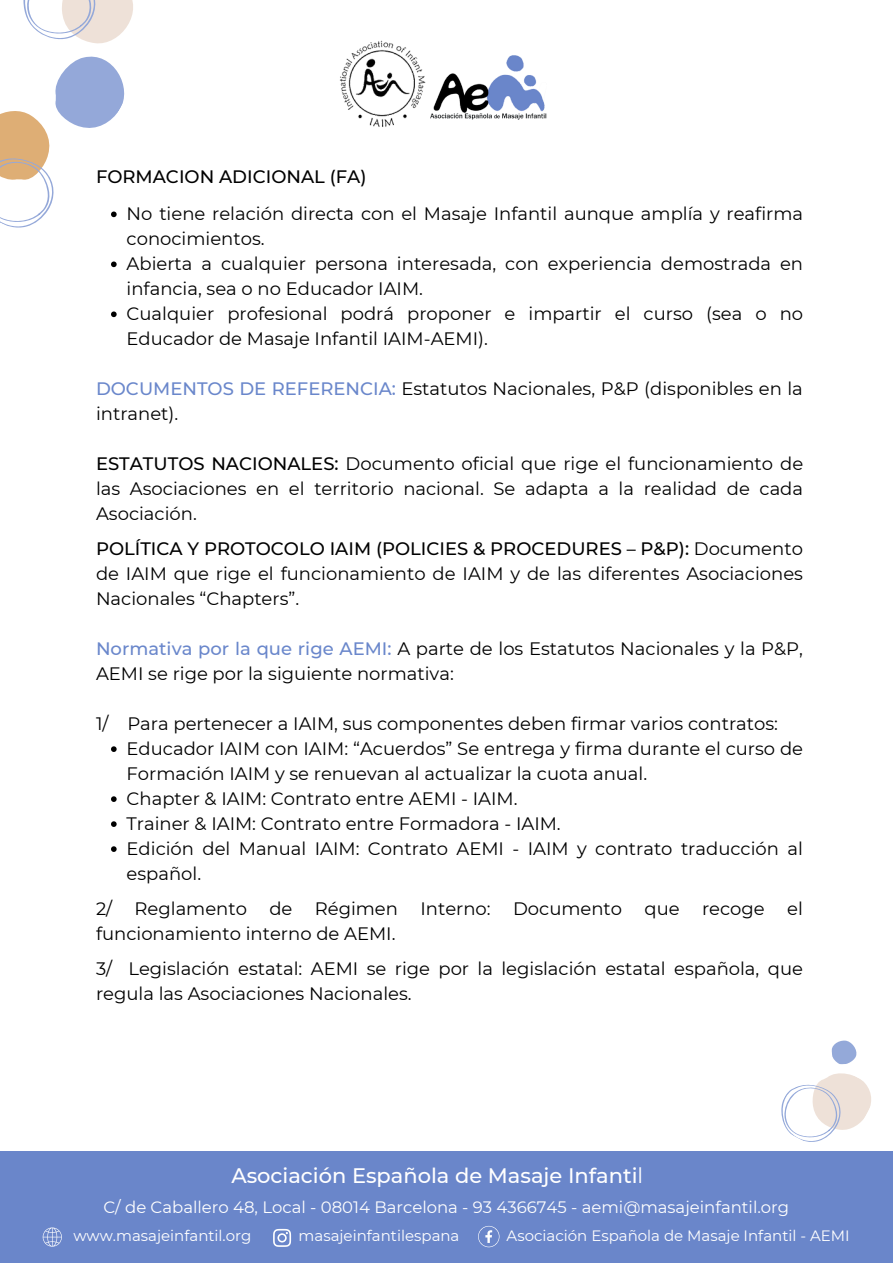
<style>
.page{position:relative;width:893px;height:1264px;background:#fff}
.page>*{position:absolute;margin:0;border:0;box-sizing:border-box;transform-origin:0 0}
.t1{font:500 21px "Montserrat";color:#fff}
.t2{font:18px/25px "Montserrat";color:#000}
.t3{font:500 18px "Montserrat";color:#000}
.t4{font:16.5px "Montserrat";color:#fff}
.t5{font:15px "Montserrat";color:#fff}
.s1{font-weight:500;color:#6a87cb}
.s2{font-weight:500}
.s3{font-weight:400}
</style>
<div class="page">
<div style="left:0;top:1150px;width:892px;height:112px;background:#6a86ca"></div>
<img style="left:435px;top:55px;width:112px;height:65px">
<img style="left:340px;top:40px;width:95px;height:87px">
<svg style="left:770px;top:1040px;width:109px;height:111px"></svg>
<svg style="left:273px;top:1228px;width:18px;height:18px"></svg>
<svg style="left:478px;top:1225px;width:21px;height:22px"></svg>
<svg style="left:43px;top:1227px;width:19px;height:19px"></svg>
<svg style="left:0;top:0;width:133px;height:228px"></svg>
<svg style="left:111px;top:261px;width:6px;height:6px"></svg>
<svg style="left:111px;top:311px;width:6px;height:6px"></svg>
<svg style="left:111px;top:746px;width:6px;height:6px"></svg>
<svg style="left:111px;top:796px;width:6px;height:6px"></svg>
<svg style="left:111px;top:821px;width:6px;height:6px"></svg>
<svg style="left:111px;top:846px;width:6px;height:6px"></svg>
<p class="t3" style="left:96px;top:165px;width:272px">FORMACION ADICIONAL (FA)</p>
<p class="t2" style="left:127px;top:201px;width:678px">No tiene relación directa con el Masaje Infantil aunque amplía y reafirma conocimientos.<br>Abierta a cualquier persona interesada, con experiencia demostrada en infancia, sea o no Educador IAIM.<br>Cualquier profesional podrá proponer e impartir el curso (sea o no Educador de Masaje Infantil IAIM-AEMI).</p>
<p class="t2" style="left:96px;top:376px;width:708px"><span class="s1">DOCUMENTOS DE REFERENCIA:</span> Estatutos Nacionales, P&amp;P (disponibles en la intranet).</p>
<p class="t2" style="left:96px;top:451px;width:708px;text-align:justify"><span class="s2">ESTATUTOS NACIONALES:</span> Documento oficial que rige el funcionamiento de las Asociaciones en el territorio nacional. Se adapta a la realidad de cada Asociación.</p>
<p class="t2" style="left:96px;top:536px;width:708px;text-align:justify"><span class="s2">POLÍTICA Y PROTOCOLO IAIM (POLICIES &amp; PROCEDURES – P&amp;P):</span> Documento de IAIM que rige el funcionamiento de IAIM y de las diferentes Asociaciones Nacionales “Chapters”.</p>
<p class="t2" style="left:96px;top:636px;width:708px"><span class="s1">Normativa por la que rige AEMI:</span> A parte de los Estatutos Nacionales y la P&amp;P,<br>AEMI se rige por la siguiente normativa:</p>
<p class="t2" style="left:96px;top:711px;width:683px">1/ Para pertenecer a IAIM, sus componentes deben firmar varios contratos:</p>
<p class="t2" style="left:127px;top:736px;width:678px">Educador IAIM con IAIM: “Acuerdos” Se entrega y firma durante el curso de Formación IAIM y se renuevan al actualizar la cuota anual.<br>Chapter &amp; IAIM: Contrato entre AEMI - IAIM.<br>Trainer &amp; IAIM: Contrato entre Formadora - IAIM.<br>Edición del Manual IAIM: Contrato AEMI - IAIM y contrato traducción al español.</p>
<p class="t2" style="left:96px;top:896px;width:708px">2/ Reglamento de Régimen Interno: Documento que recoge el funcionamiento interno de AEMI.</p>
<p class="t2" style="left:96px;top:956px;width:708px">3/ Legislación estatal: AEMI se rige por la legislación estatal española, que regula las Asociaciones Nacionales.</p>
<p class="t1" style="left:231px;top:1162px;width:413px">Asociación Española de Masaje Infanti<span class="s3">l</span></p>
<p class="t4" style="left:103px;top:1196px;width:687px">C/ de Caballero 48, Local - 08014 Barcelona - 93 4366745 - aemi@masajeinfantil.org</p>
<p class="t5" style="left:73px;top:1226px;width:179px">www.masajeinfantil.org</p>
<p class="t5" style="left:298px;top:1226px;width:162px">masajeinfantilespana</p>
<p class="t5" style="left:506px;top:1226px;width:344px">Asociación Española de Masaje Infantil - AEMI</p>
</div>
